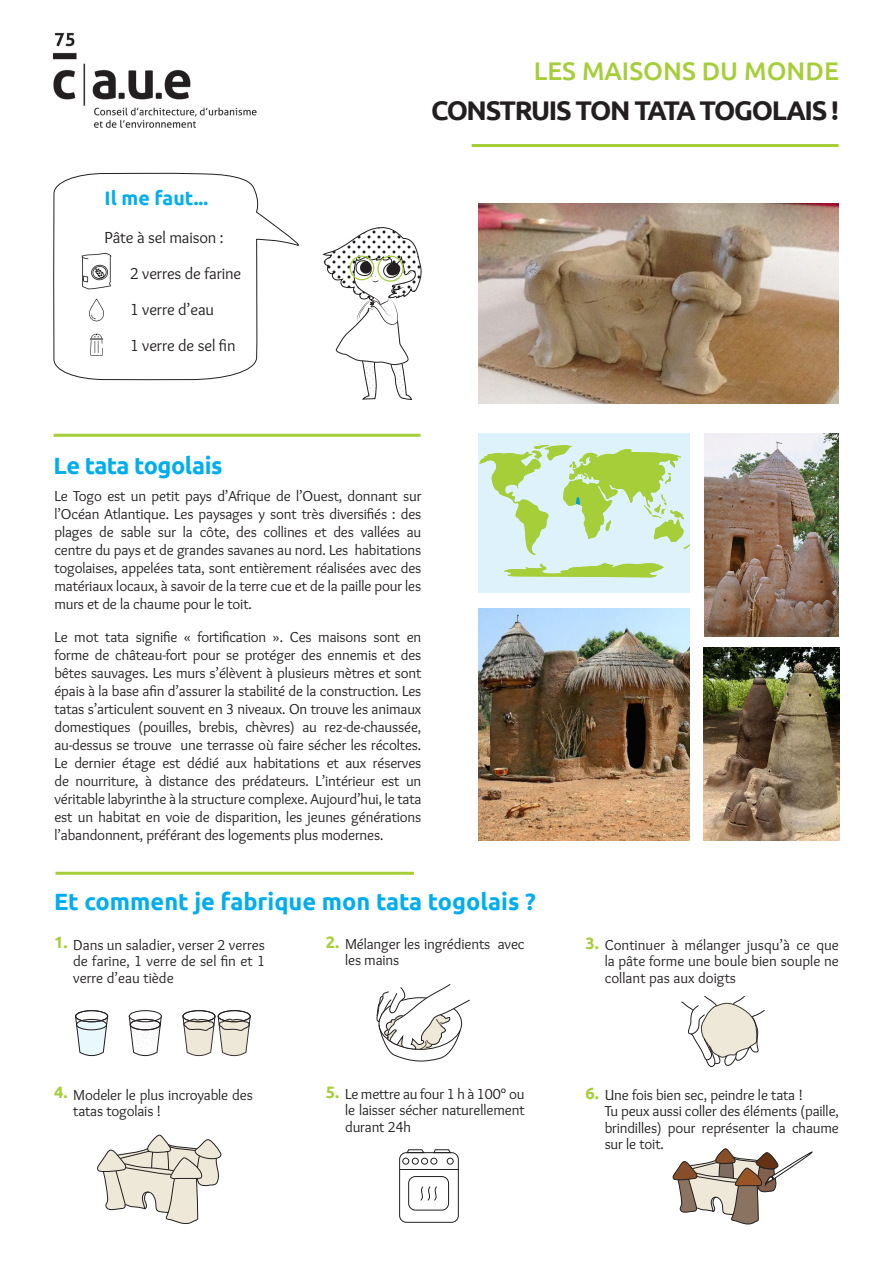
<style>
.page{position:relative;width:893px;height:1263px;background:#fff}
.page>*{position:absolute;margin:0;border:0;box-sizing:border-box;transform-origin:0 0}
.t1{font:700 27px "Ubuntu";letter-spacing:-.05em;color:#231f20}
.t2{font:500 25.5px "Ubuntu";color:#a6ce39}
.t3{font:700 23.55px "Ubuntu";color:#00aeef}
.t4{font:700 23.55px "Ubuntu";letter-spacing:-.02em;color:#00aeef}
.t5{font:700 19.5px "Ubuntu";color:#00aeef}
.t6{font:16.5px "Overlock";letter-spacing:-.01em;color:#231f20}
.t7{font:700 16.5px "Ubuntu";color:#a6ce39}
.t8{font:15px/18px "Overlock";letter-spacing:-.01em;color:#231f20;text-align:justify}
.s1{font-family:"Ubuntu";font-weight:700;font-size:16.5px;color:#a6ce39}
</style>
<div class="page">
<img style="left:54px;top:32px;width:203px;height:96px">
<hr style="left:54px;top:434px;width:367px;height:3px;background:#a6ce39">
<hr style="left:472px;top:144px;width:367px;height:3px;background:#a6ce39">
<hr style="left:55px;top:872px;width:359px;height:3px;background:#a6ce39">
<svg style="left:54px;top:172px;width:246px;height:208px"></svg>
<div style="left:478px;top:434px;width:212px;height:158px;background:#def2fb"></div>
<svg style="left:503px;top:563px;width:161px;height:14px"></svg>
<svg style="left:479px;top:445px;width:211px;height:110px"></svg>
<svg style="left:322px;top:227px;width:100px;height:173px"></svg>
<img style="left:478px;top:204px;width:361px;height:199px">
<img style="left:478px;top:608px;width:212px;height:232px">
<img style="left:704px;top:433px;width:135px;height:203px">
<img style="left:704px;top:647px;width:135px;height:193px">
<img style="left:83px;top:333px;width:27px;height:23px">
<img style="left:81px;top:296px;width:32px;height:27px">
<img style="left:74px;top:251px;width:46px;height:39px">
<div style="left:399px;top:1152px;width:59px;height:70px;border:1px solid #231f20;border-radius:7px"></div>
<div style="left:408px;top:1176px;width:41px;height:34px;border:1px solid #231f20;border-radius:7px"></div>
<hr style="left:400px;top:1169px;width:58px;height:1px;background:#231f20">
<div style="left:421px;top:1158px;width:7px;height:6px;border:1px solid #231f20;border-radius:50%"></div>
<svg style="left:431px;top:1149px;width:22px;height:15px"></svg>
<svg style="left:403px;top:1149px;width:21px;height:15px"></svg>
<svg style="left:420px;top:1186px;width:17px;height:15px"></svg>
<svg style="left:673px;top:1148px;width:140px;height:77px"></svg>
<svg style="left:97px;top:1135px;width:124px;height:89px"></svg>
<svg style="left:376px;top:984px;width:94px;height:78px"></svg>
<svg style="left:681px;top:996px;width:84px;height:71px"></svg>
<div style="left:129px;top:1010px;width:32px;height:12px;border:1px solid #231f20;border-radius:50%"></div>
<svg style="left:75px;top:1016px;width:33px;height:41px"></svg>
<svg style="left:129px;top:1016px;width:33px;height:41px"></svg>
<div style="left:183px;top:1010px;width:32px;height:12px;border:1px solid #231f20;border-radius:50%"></div>
<div style="left:218px;top:1010px;width:32px;height:12px;border:1px solid #231f20;border-radius:50%"></div>
<div style="left:76px;top:1010px;width:32px;height:12px;border:1px solid #231f20;border-radius:50%"></div>
<svg style="left:183px;top:1016px;width:68px;height:41px"></svg>
<p class="t2" style="left:534px;top:55px;width:307px">LES MAISONS DU MONDE</p>
<p class="t5" style="left:105px;top:186px;width:105px">Il me faut...</p>
<p class="t6" style="left:105px;top:228px;width:121px">Pâte à sel maison :</p>
<p class="t6" style="left:130px;top:264px;width:113px">2 verres de farine</p>
<p class="t6" style="left:130px;top:300px;width:86px">1 verre d’eau</p>
<p class="t6" style="left:130px;top:336px;width:107px">1 verre de sel fin</p>
<p class="t1" style="left:431px;top:94px;width:409px">CONSTRUIS TON TATA TOGOLAIS !</p>
<p class="t4" style="left:54px;top:451px;width:171px">Le tata togolais</p>
<p class="t8" style="left:54px;top:487px;width:368px">Le Togo est un petit pays d’Afrique de l’Ouest, donnant sur l’Océan Atlantique. Les paysages y sont très diversifiés : des plages de sable sur la côte, des collines et des vallées au centre du pays et de grandes savanes au nord. Les habitations togolaises, appelées tata, sont entièrement réalisées avec des matériaux locaux, à savoir de la terre cue et de la paille pour les murs et de la chaume pour le toit.</p>
<p class="t8" style="left:54px;top:628px;width:369px">Le mot tata signifie « fortification ». Ces maisons sont en forme de château-fort pour se protéger des ennemis et des bêtes sauvages. Les murs s’élèvent à plusieurs mètres et sont épais à la base afin d’assurer la stabilité de la construction. Les tatas s’articulent souvent en 3 niveaux. On trouve les animaux domestiques (pouilles, brebis, chèvres) au rez-de-chaussée, au-dessus se trouve une terrasse où faire sécher les récoltes.<br>Le dernier étage est dédié aux habitations et aux réserves de nourriture, à distance des prédateurs. L’intérieur est un véritable labyrinthe à la structure complexe. Aujourd’hui, le tata est un habitat en voie de disparition, les jeunes générations l’abandonnent, préférant des logements plus modernes.</p>
<p class="t3" style="left:54px;top:888px;width:483px">Et comment je fabrique mon tata togolais ?</p>
<p class="t7" style="left:54px;top:932px;width:15px">1.</p>
<p class="t8" style="left:73px;top:937px;width:193px;line-height:16.5px">Dans un saladier, verser 2 verres de farine, 1 verre de sel fin et 1 verre d’eau tiède</p>
<p class="t8" style="left:326px;top:935px;width:200px"><span class="s1">2.</span> Mélanger les ingrédients avec</p>
<p class="t8" style="left:345px;top:951px;width:56px">les mains</p>
<p class="t8" style="left:585px;top:936px;width:255px"><span class="s1">3.</span> Continuer à mélanger jusqu’à ce que</p>
<p class="t8" style="left:605px;top:953px;width:236px;line-height:16.5px">la pâte forme une boule bien souple ne collant pas aux doigts</p>
<p class="t7" style="left:54px;top:1082px;width:15px">4.</p>
<p class="t8" style="left:73px;top:1086px;width:181px;line-height:16.5px">Modeler le plus incroyable des tatas togolais !</p>
<p class="t8" style="left:326px;top:1085px;width:200px"><span class="s1">5.</span> Le mettre au four 1 h à 100° ou</p>
<p class="t8" style="left:345px;top:1102px;width:181px;line-height:16.5px">le laisser sécher naturellement durant 24h</p>
<p class="t8" style="left:585px;top:1086px;width:219px"><span class="s1">6.</span> Une fois bien sec, peindre le tata !</p>
<p class="t8" style="left:605px;top:1103px;width:236px;line-height:16.5px">Tu peux aussi coller des éléments (paille, brindilles) pour représenter la chaume sur le toit.</p>
</div>
